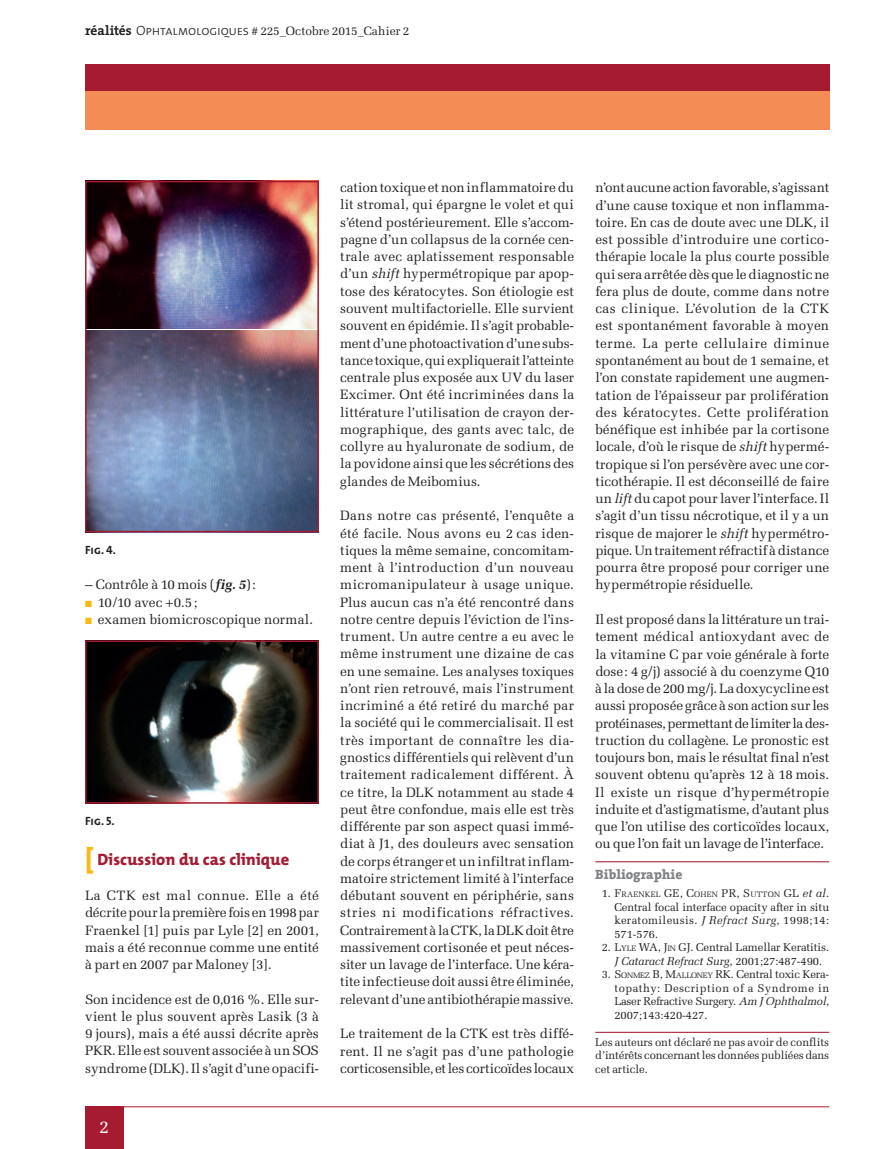
<style>
.page{position:relative;width:893px;height:1149px;background:#fff}
.page>*{position:absolute;margin:0;border:0;box-sizing:border-box;transform-origin:0 0}
.t1{font:18px "Melior";color:#fff}
.t2{font:800 16.5px "The Mix";color:#a51c31}
.t3{font:13.5px/17.2px "Melior";letter-spacing:-.005em;color:#231f20;text-align:justify}
.t4{font:800 13.5px "The Serif";color:#808285}
.t5{font:12px "Melior";color:#231f20}
.t6{font:12px "The Sans Bold Caps";color:#231f20}
.t7{font:11.25px/13.5px "Melior";letter-spacing:-.01em;color:#231f20;text-align:justify}
.t8{font:7.8px "Melior";letter-spacing:.03em;color:#231f20}
.s1{font-family:"The Serif";font-weight:700;font-size:13.5px}
.s2{font-family:"The Sans Light Caps";font-size:13.5px}
.s3{font-weight:700;font-style:italic}
.s4{color:#fcb814}
.s5{font-size:27px;color:#fcb814}
.s6{font-style:italic}
.s7{font-size:11.25px}
.s8{font-style:italic;font-size:11.25px}
.s9{font-style:inherit}
.s10{font-size:7.8px}
</style>
<div class="page">
<div style="left:85px;top:1106px;width:38px;height:42px;background:#a51c31"></div>
<hr style="left:85px;top:1106px;width:744px;height:1px;background:#a51c31">
<div style="left:85px;top:64px;width:744px;height:27px;background:#a51c31"></div>
<div style="left:85px;top:91px;width:744px;height:39px;background:#f48d55"></div>
<hr style="left:595px;top:861px;width:234px;height:1px;background:#a51c31">
<img style="left:88px;top:330px;width:228px;height:199px">
<img style="left:88px;top:184px;width:228px;height:144px">
<img style="left:88px;top:643px;width:228px;height:157px">
<div style="left:85px;top:640px;width:234px;height:163px;border:2px solid #a51c31"></div>
<div style="left:85px;top:181px;width:234px;height:351px;border:2px solid #a51c31"></div>
<hr style="left:595px;top:1031px;width:234px;height:1px;background:#a51c31">
<p class="t5" style="left:85px;top:24px;width:326px"><span class="s1">réalités</span> <span class="s2">Ophtalmologiques</span> # 225_Octobre 2015_Cahier 2</p>
<p class="t6" style="left:85px;top:539px;width:32px">Fig. 4.</p>
<p class="t3" style="left:85px;top:576px;width:172px">– Contrôle à 10 mois (<span class="s3">fig. 5</span>):</p>
<p class="t3" style="left:85px;top:593px;width:114px"><span class="s4">■</span> 10/10 avec 0.5;</p>
<p class="t3" style="left:85px;top:610px;width:230px"><span class="s4">■</span> examen biomicroscopique normal.</p>
<p class="t6" style="left:85px;top:810px;width:31px">Fig. 5.</p>
<p class="t2" style="left:85px;top:845px;width:206px"><span class="s5">[</span> Discussion du cas clinique</p>
<p class="t3" style="left:85px;top:886px;width:235px">La CTK est mal connue. Elle a été décrite pour la première fois en 1998 par Fraenkel [1] puis par Lyle [2] en 2001, mais a été reconnue comme une entité à part en 2007 par Maloney [3].</p>
<p class="t3" style="left:85px;top:990px;width:235px">Son incidence est de 0,016 %. Elle sur&shy;vient le plus souvent après Lasik (3 à 9 jours), mais a été aussi décrite après PKR. Elle est souvent associée à un SOS syndrome (DLK). Il s’agit d’une opacifi-</p>
<h1 class="t1" style="left:99px;top:1115px;width:12px">2</h1>
<p class="t3" style="left:340px;top:179px;width:235px">cation toxique et non inflammatoire du lit stromal, qui épargne le volet et qui s’étend postérieurement. Elle s’accom&shy;pagne d’un collapsus de la cornée cen&shy;trale avec aplatissement responsable d’un <span class="s6">shift</span> hypermétropique par apop&shy;tose des kératocytes. Son étiologie est souvent multifactorielle. Elle survient souvent en épidémie. Il s’agit probable&shy;ment d’une photoactivation d’une subs&shy;tance toxique, qui expliquerait l’atteinte centrale plus exposée aux UV du laser Excimer. Ont été incriminées dans la littérature l’utilisation de crayon der&shy;mographique, des gants avec talc, de collyre au hyaluronate de sodium, de la povidone ainsi que les sécrétions des glandes de Meibomius.</p>
<p class="t3" style="left:340px;top:507px;width:235px">Dans notre cas présenté, l’enquête a été facile. Nous avons eu 2 cas iden&shy;tiques la même semaine, concomitam&shy;ment à l’introduction d’un nouveau micromanipulateur à usage unique.<br>Plus aucun cas n’a été rencontré dans notre centre depuis l’éviction de l’ins&shy;trument. Un autre centre a eu avec le même instrument une dizaine de cas en une semaine. Les analyses toxiques n’ont rien retrouvé, mais l’instrument incriminé a été retiré du marché par la société qui le commercialisait. Il est très important de connaître les dia&shy;gnostics différentiels qui relèvent d’un traitement radicalement différent. À ce titre, la DLK notamment au stade 4 peut être confondue, mais elle est très différente par son aspect quasi immé&shy;diat à J1, des douleurs avec sensation de corps étranger et un infiltrat inflam&shy;matoire strictement limité à l’interface débutant souvent en périphérie, sans stries ni modifications réfractives.<br>Contrairement à la CTK, la DLK doit être massivement cortisonée et peut néces&shy;siter un lavage de l’interface. Une kéra&shy;tite infectieuse doit aussi être éliminée, relevant d’une antibiothérapie massive.</p>
<p class="t3" style="left:340px;top:1024px;width:235px">Le traitement de la CTK est très diffé&shy;rent. Il ne s’agit pas d’une pathologie corticosensible, et les corticoïdes locaux</p>
<p class="t3" style="left:595px;top:179px;width:235px">n’ont aucune action favorable, s’agissant d’une cause toxique et non inflamma&shy;toire. En cas de doute avec une DLK, il est possible d’introduire une cortico&shy;thérapie locale la plus courte possible qui sera arrêtée dès que le diagnostic ne fera plus de doute, comme dans notre cas clinique. L’évolution de la CTK est spontanément favorable à moyen terme. La perte cellulaire diminue spontanément au bout de 1 semaine, et l’on constate rapidement une augmen&shy;tation de l’épaisseur par prolifération des kératocytes. Cette prolifération bénéfique est inhibée par la cortisone locale, d’où le risque de <span class="s6">shift</span> hypermé&shy;tropique si l’on persévère avec une cor&shy;ticothérapie. Il est déconseillé de faire un <span class="s6">lift</span> du capot pour laver l’interface. Il s’agit d’un tissu nécrotique, et il y a un risque de majorer le <span class="s6">shift</span> hypermétro&shy;pique. Un traitement réfractif à distance pourra être proposé pour corriger une hypermétropie résiduelle.</p>
<p class="t3" style="left:595px;top:610px;width:235px">Il est proposé dans la littérature un trai&shy;tement médical antioxydant avec de la vitamine C par voie générale à forte dose: 4 g/j) associé à du coenzyme Q10 à la dose de 200 mg/j. La doxycycline est aussi proposée grâce à son action sur les protéinases, permettant de limiter la des&shy;truction du collagène. Le pronostic est toujours bon, mais le résultat final n’est souvent obtenu qu’après 12 à 18 mois.<br>Il existe un risque d’hypermétropie induite et d’astigmatisme, d’autant plus que l’on utilise des corticoïdes locaux, ou que l’on fait un lavage de l’interface.</p>
<p class="t4" style="left:595px;top:863px;width:89px">Bibliographie</p>
<p class="t8" style="left:602px;top:889px;width:229px"><span class="s7">1.</span> <span class="s7">F</span>RAENKEL <span class="s7">GE, C</span>OHEN <span class="s7">PR, S</span>UTTON <span class="s7">GL</span> <span class="s8">et al</span><span class="s7">.</span></p>
<p class="t7" style="left:614px;top:899px;width:216px">Central focal interface opacity after in situ keratomileusis. <span class="s6">J Refract Surg</span>, 1998;14:<br>571-576.</p>
<p class="t7" style="left:602px;top:940px;width:229px;text-align:center">2. <span class="s9">L</span><span class="s10">YLE</span> <span class="s9">WA, J</span><span class="s10">IN</span> <span class="s9">GJ.</span> Central Lamellar Keratitis.<br><span class="s6">J Cataract Refract Surg</span>, 2001;27:487-490.</p>
<p class="t7" style="left:614px;top:967px;width:216px;text-indent:-13px">3. <span class="s9">S</span><span class="s10">ONMEZ</span> <span class="s9">B, M</span><span class="s10">ALLONEY</span> <span class="s9">RK.</span> Central toxic Kera&shy;topathy: Description of a Syndrome in Laser Refractive Surgery. <span class="s6">Am J Ophthalmol</span>, 2007;143:420-427.</p>
<p class="t7" style="left:595px;top:1034px;width:235px">Les auteurs ont déclaré ne pas avoir de conflits d’intérêts concernant les données publiées dans cet article.</p>
</div>
